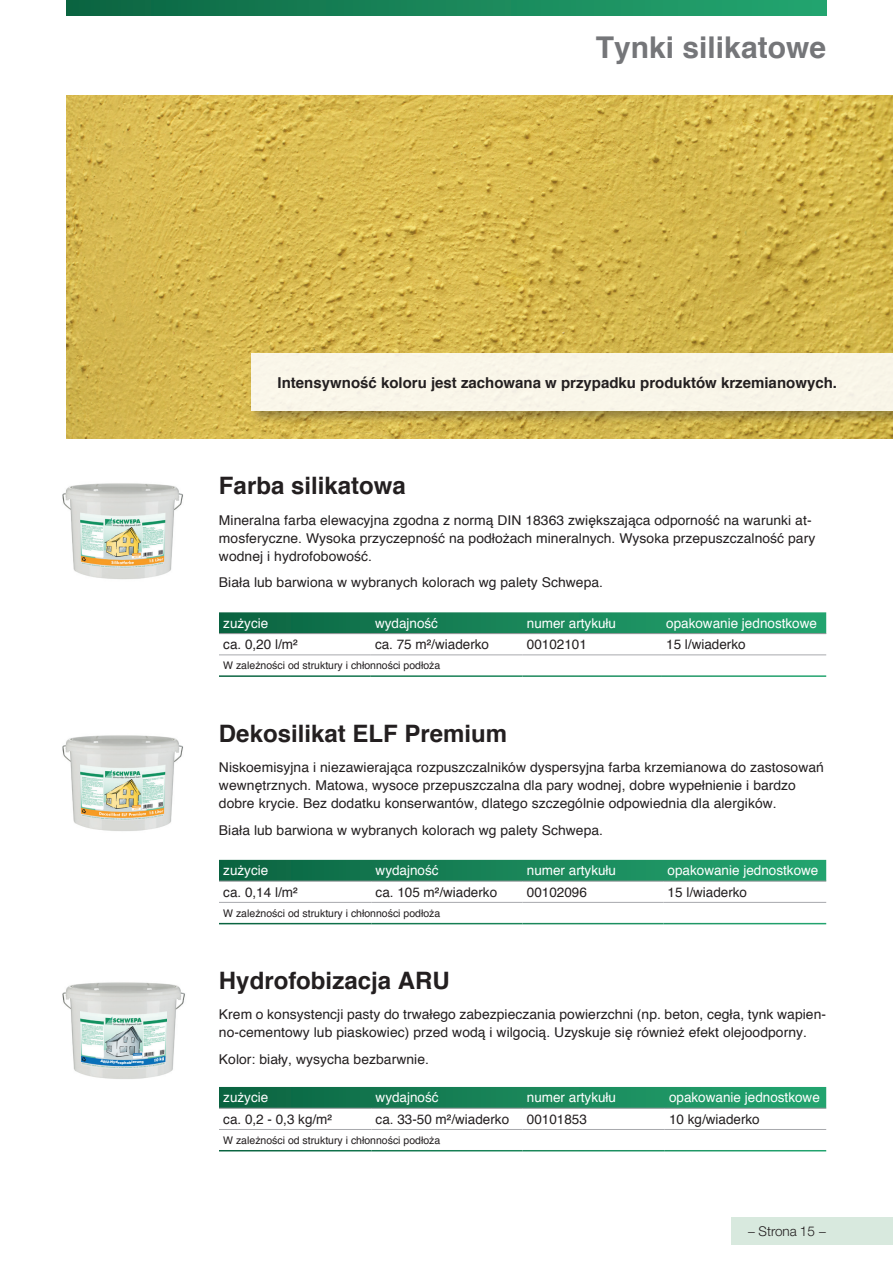
<style>
.page{position:relative;width:893px;height:1263px;background:#fff}
.page>*{position:absolute;margin:0;border:0;box-sizing:border-box;transform-origin:0 0}
.t1{font:700 30px "Helvetica";color:#757679}
.t2{font:700 24px "Helvetica";color:#231f20}
.t3{font:700 15px "Helvetica";color:#231f20}
.t4{font:13.5px/18px "Helvetica";letter-spacing:.005em;color:#231f20}
.t5{font:13.5px "Helvetica";color:#fff}
.t6{font:300 13.5px "Helvetica Neue LT Std";color:#231f20}
.t7{font:10.5px "Helvetica";color:#231f20}
.t8{font:900 3.6px "Helvetica";color:#fffefc}
</style>
<div class="page">
<img style="left:67px;top:96px;width:826px;height:342px">
<div style="left:67px;top:0;width:759px;height:16px;background:linear-gradient(to right,#0c6542,#24a671)"></div>
<div style="left:731px;top:1217px;width:162px;height:28px;background:#d8e9de"></div>
<img style="left:62px;top:483px;width:121px;height:96px">
<svg style="left:219px;top:612px;width:607px;height:21px;background:#1c875b"></svg>
<hr style="left:219px;top:633px;width:152px;height:1px;background:#939598">
<hr style="left:371px;top:633px;width:152px;height:1px;background:#939598">
<hr style="left:523px;top:633px;width:139px;height:1px;background:#939598">
<hr style="left:662px;top:633px;width:164px;height:1px;background:#939598">
<hr style="left:219px;top:654px;width:152px;height:1px;background:#a8a9ad">
<hr style="left:371px;top:654px;width:152px;height:1px;background:#a8a9ad">
<hr style="left:523px;top:654px;width:139px;height:1px;background:#a8a9ad">
<hr style="left:662px;top:654px;width:164px;height:1px;background:#a8a9ad">
<svg style="left:219px;top:860px;width:607px;height:21px;background:#1a8559"></svg>
<hr style="left:219px;top:881px;width:152px;height:1px;background:#939598">
<hr style="left:371px;top:881px;width:152px;height:1px;background:#939598">
<hr style="left:523px;top:881px;width:140px;height:1px;background:#939598">
<hr style="left:663px;top:881px;width:163px;height:1px;background:#939598">
<hr style="left:219px;top:902px;width:152px;height:1px;background:#a8a9ad">
<hr style="left:371px;top:902px;width:152px;height:1px;background:#a8a9ad">
<hr style="left:523px;top:902px;width:140px;height:1px;background:#a8a9ad">
<hr style="left:663px;top:902px;width:163px;height:1px;background:#a8a9ad">
<div style="left:248px;top:350px;width:645px;height:75px;background:#231f20;opacity:.4"></div>
<div style="left:251px;top:353px;width:642px;height:57px;background:#f9f6e9"></div>
<img style="left:62px;top:982px;width:123px;height:97px">
<img style="left:80px;top:1012px;width:87px;height:56px">
<svg style="left:154px;top:1057px;width:10px;height:4px"></svg>
<svg style="left:219px;top:1087px;width:607px;height:21px;background:#198559"></svg>
<hr style="left:219px;top:1108px;width:152px;height:1px;background:#939598">
<hr style="left:371px;top:1108px;width:152px;height:1px;background:#939598">
<hr style="left:523px;top:1108px;width:142px;height:1px;background:#939598">
<hr style="left:665px;top:1108px;width:161px;height:1px;background:#939598">
<hr style="left:219px;top:1129px;width:152px;height:1px;background:#a8a9ad">
<hr style="left:371px;top:1129px;width:152px;height:1px;background:#a8a9ad">
<hr style="left:523px;top:1129px;width:142px;height:1px;background:#a8a9ad">
<hr style="left:665px;top:1129px;width:161px;height:1px;background:#a8a9ad">
<img style="left:62px;top:735px;width:121px;height:96px">
<svg style="left:100px;top:1060px;width:44px;height:4px"></svg>
<h1 class="t1" style="left:596px;top:23px;width:232px">Tynki silikatowe</h1>
<p class="t8" style="left:119px;top:1060px;width:6px">op</p>
<p class="t3" style="left:278px;top:370px;width:561px">Intensywność koloru jest zachowana w przypadku produktów krzemianowych.</p>
<h2 class="t2" style="left:219px;top:466px;width:188px">Farba silikatowa</h2>
<p class="t4" style="left:219px;top:511px;width:598px">Mineralna farba elewacyjna zgodna z normą DIN 18363 zwiększająca odporność na warunki at&shy;mosferyczne. Wysoka przyczepność na podłożach mineralnych. Wysoka przepuszczalność pary wodnej i hydrofobowość.</p>
<p class="t4" style="left:219px;top:574px;width:386px">Biała lub barwiona w wybranych kolorach wg palety Schwepa.</p>
<p class="t5" style="left:223px;top:613px;width:47px">zużycie</p>
<p class="t5" style="left:375px;top:613px;width:65px">wydajność</p>
<p class="t5" style="left:527px;top:613px;width:91px">numer artykułu</p>
<p class="t5" style="left:666px;top:613px;width:152px">opakowanie jednostkowe</p>
<p class="t4" style="left:223px;top:636px;width:76px">ca. 0,20 l/m²</p>
<p class="t4" style="left:375px;top:636px;width:116px">ca. 75 m²/wiaderko</p>
<p class="t4" style="left:527px;top:636px;width:62px">00102101</p>
<p class="t4" style="left:666px;top:636px;width:81px">15 l/wiaderko</p>
<p class="t7" style="left:223px;top:657px;width:219px">W zależności od struktury i chłonności podłoża</p>
<h2 class="t2" style="left:219px;top:714px;width:290px">Dekosilikat ELF Premium</h2>
<p class="t4" style="left:219px;top:759px;width:606px">Niskoemisyjna i niezawierająca rozpuszczalników dyspersyjna farba krzemianowa do zastosowań wewnętrznych. Matowa, wysoce przepuszczalna dla pary wodnej, dobre wypełnienie i bardzo dobre krycie. Bez dodatku konserwantów, dlatego szczególnie odpowiednia dla alergików.</p>
<p class="t4" style="left:219px;top:821px;width:386px">Biała lub barwiona w wybranych kolorach wg palety Schwepa.</p>
<p class="t5" style="left:223px;top:860px;width:47px">zużycie</p>
<p class="t5" style="left:376px;top:860px;width:65px">wydajność</p>
<p class="t5" style="left:527px;top:860px;width:91px">numer artykułu</p>
<p class="t5" style="left:668px;top:860px;width:152px">opakowanie jednostkowe</p>
<p class="t4" style="left:223px;top:883px;width:76px">ca. 0,14 l/m²</p>
<p class="t4" style="left:376px;top:883px;width:123px">ca. 105 m²/wiaderko</p>
<p class="t4" style="left:527px;top:883px;width:62px">00102096</p>
<p class="t4" style="left:668px;top:883px;width:81px">15 l/wiaderko</p>
<p class="t7" style="left:223px;top:905px;width:219px">W zależności od struktury i chłonności podłoża</p>
<h2 class="t2" style="left:219px;top:961px;width:232px">Hydrofobizacja ARU</h2>
<p class="t4" style="left:219px;top:1006px;width:609px">Krem o konsystencji pasty do trwałego zabezpieczania powierzchni (np. beton, cegła, tynk wapien&shy;no-cementowy lub piaskowiec) przed wodą i wilgocią. Uzyskuje się również efekt olejoodporny.</p>
<p class="t4" style="left:219px;top:1051px;width:211px">Kolor: biały, wysycha bezbarwnie.</p>
<p class="t5" style="left:223px;top:1087px;width:47px">zużycie</p>
<p class="t5" style="left:376px;top:1087px;width:65px">wydajność</p>
<p class="t5" style="left:527px;top:1087px;width:91px">numer artykułu</p>
<p class="t5" style="left:669px;top:1087px;width:152px">opakowanie jednostkowe</p>
<p class="t4" style="left:223px;top:1110px;width:110px">ca. 0,2 - 0,3 kg/m²</p>
<p class="t4" style="left:376px;top:1110px;width:135px">ca. 33-50 m²/wiaderko</p>
<p class="t4" style="left:527px;top:1110px;width:62px">00101853</p>
<p class="t4" style="left:669px;top:1110px;width:92px">10 kg/wiaderko</p>
<p class="t7" style="left:223px;top:1132px;width:219px">W zależności od struktury i chłonności podłoża</p>
<p class="t6" style="left:747px;top:1222px;width:81px">− Strona 15 −</p>
</div>
